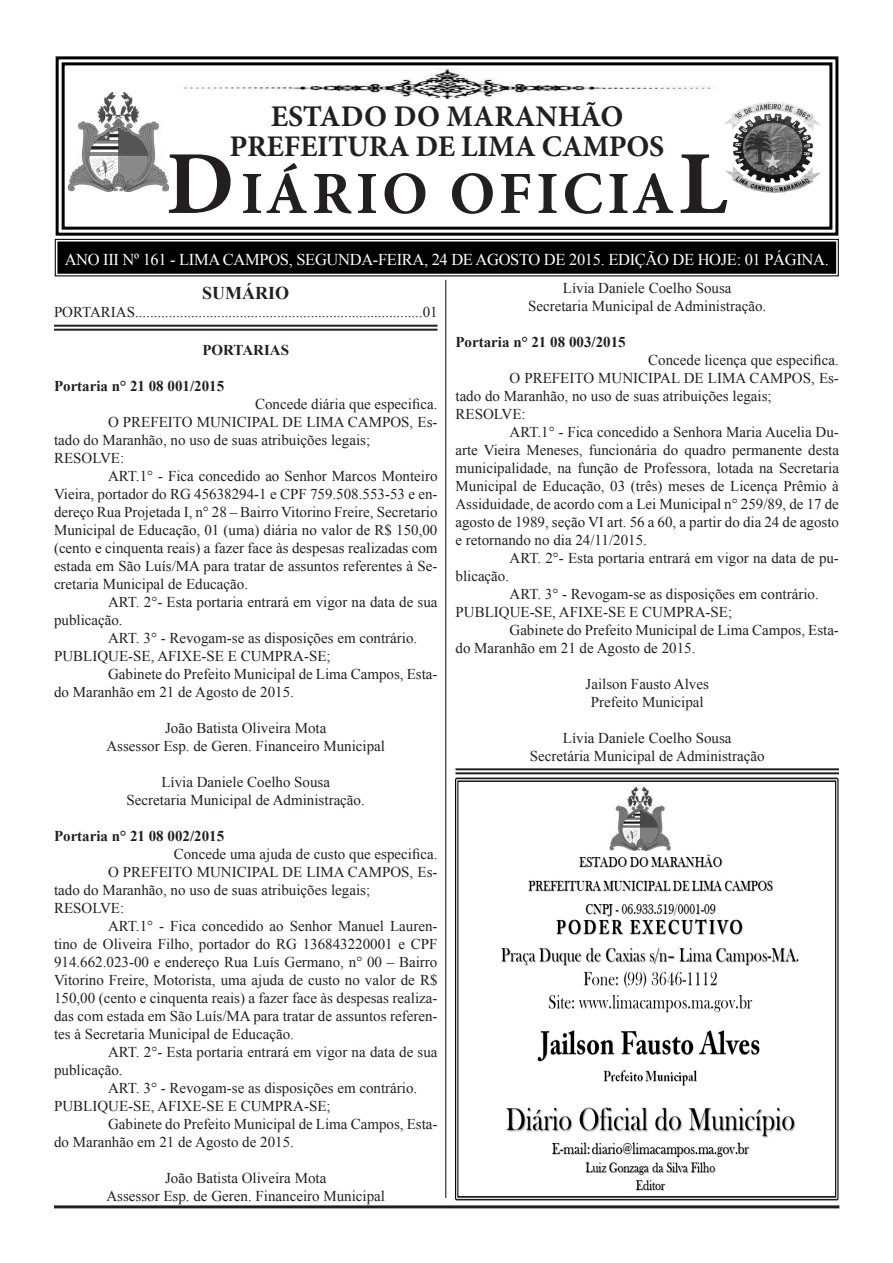
<style>
.page{position:relative;width:893px;height:1263px;background:#fff}
.page>*{position:absolute;margin:0;border:0;box-sizing:border-box;transform-origin:0 0}
.t1{font:700 60px "Minion Pro";letter-spacing:.06em;color:#231f20}
.t2{font:700 30px "Minion Pro";letter-spacing:-.01em;color:#231f20}
.t3{font:700 18px "Times New Roman";color:#231f20}
.t4{font:16.5px "Times New Roman";letter-spacing:-.02em;color:#fff}
.t5{font:15px/18px "Times New Roman";color:#231f20}
.t6{font:700 15px "Times New Roman";color:#231f20}
.s1{font-size:90px}
</style>
<div class="page">
<svg style="left:55px;top:56px;width:784px;height:180px"></svg>
<div style="left:62px;top:62px;width:770px;height:168px;border:3px solid #000"></div>
<svg style="left:54px;top:238px;width:785px;height:39px;background:#242424"></svg>
<div style="left:57px;top:241px;width:779px;height:33px;border:2px solid #000"></div>
<div style="left:61px;top:245px;width:771px;height:25px;border:1px solid #000"></div>
<img style="left:717px;top:97px;width:108px;height:103px">
<hr style="left:54px;top:1205px;width:785px;height:3px;background:#231f20">
<img style="left:68px;top:93px;width:101px;height:98px">
<img style="left:170px;top:69px;width:552px;height:30px">
<hr style="left:54px;top:325px;width:383px;height:2px;background:#231f20">
<hr style="left:54px;top:329px;width:383px;height:2px;background:#231f20">
<hr style="left:445px;top:280px;width:1px;height:918px;background:#231f20">
<hr style="left:455px;top:768px;width:384px;height:2px;background:#231f20">
<hr style="left:455px;top:772px;width:384px;height:2px;background:#231f20">
<img style="left:455px;top:777px;width:384px;height:424px">
<p class="t2" style="left:271px;top:95px;width:354px">ESTADO DO MARANHÃO</p>
<p class="t2" style="left:230px;top:125px;width:436px">PREFEITURA DE LIMA CAMPOS</p>
<p class="t1" style="left:166px;top:151px;width:563px"><span class="s1">D</span>IÁRIO OFICIA<span class="s1">L</span></p>
<p class="t4" style="left:65px;top:249px;width:766px">ANO III Nº 161 - LIMA CAMPOS, SEGUNDA-FEIRA, 24 DE AGOSTO DE 2015. EDIÇÃO DE HOJE: 01 PÁGINA.</p>
<p class="t3" style="left:202px;top:280px;width:88px">SUMÁRIO</p>
<p class="t5" style="left:54px;top:302px;width:385px">PORTARIAS.............................................................................01</p>
<p class="t6" style="left:202px;top:339px;width:88px">PORTARIAS</p>
<p class="t6" style="left:54px;top:375px;width:172px">Portaria n° 21 08 001/2015</p>
<p class="t5" style="left:255px;top:394px;width:184px">Concede diária que especifica.</p>
<p class="t5" style="left:54px;top:412px;width:385px;text-indent:54px">O PREFEITO MUNICIPAL DE LIMA CAMPOS, Es&shy;tado do Maranhão, no uso de suas atribuições legais;</p>
<p class="t5" style="left:54px;top:448px;width:72px">RESOLVE:</p>
<p class="t5" style="left:54px;top:466px;width:385px;text-align:justify;text-indent:54px">ART.1° - Fica concedido ao Senhor Marcos Monteiro Vieira, portador do RG 45638294-1 e CPF 759.508.553-53 e en&shy;dereço Rua Projetada I, n° 28 – Bairro Vitorino Freire, Secretario Municipal de Educação, 01 (uma) diária no valor de R$ 150,00 (cento e cinquenta reais) a fazer face às despesas realizadas com estada em São Luís/MA para tratar de assuntos referentes à Se&shy;cretaria Municipal de Educação.</p>
<p class="t5" style="left:54px;top:592px;width:385px;text-indent:54px">ART. 2°- Esta portaria entrará em vigor na data de sua publicação.</p>
<p class="t5" style="left:108px;top:628px;width:311px">ART. 3° - Revogam-se as disposições em contrário.</p>
<p class="t5" style="left:54px;top:646px;width:278px">PUBLIQUE-SE, AFIXE-SE E CUMPRA-SE;</p>
<p class="t5" style="left:54px;top:664px;width:385px;text-indent:54px">Gabinete do Prefeito Municipal de Lima Campos, Esta&shy;do Maranhão em 21 de Agosto de 2015.</p>
<p class="t5" style="left:165px;top:718px;width:163px">João Batista Oliveira Mota</p>
<p class="t5" style="left:106px;top:736px;width:280px">Assessor Esp. de Geren. Financeiro Municipal</p>
<p class="t5" style="left:161px;top:772px;width:170px">Lívia Daniele Coelho Sousa</p>
<p class="t5" style="left:127px;top:790px;width:240px">Secretaria Municipal de Administração.</p>
<p class="t6" style="left:54px;top:825px;width:172px">Portaria n° 21 08 002/2015</p>
<p class="t5" style="left:174px;top:844px;width:265px">Concede uma ajuda de custo que especifica.</p>
<p class="t5" style="left:54px;top:862px;width:385px;text-indent:54px">O PREFEITO MUNICIPAL DE LIMA CAMPOS, Es&shy;tado do Maranhão, no uso de suas atribuições legais;</p>
<p class="t5" style="left:54px;top:898px;width:72px">RESOLVE:</p>
<p class="t5" style="left:54px;top:916px;width:385px;text-align:justify;text-indent:54px">ART.1° - Fica concedido ao Senhor Manuel Lauren&shy;tino de Oliveira Filho, portador do RG 136843220001 e CPF 914.662.023-00 e endereço Rua Luís Germano, n° 00 – Bairro Vitorino Freire, Motorista, uma ajuda de custo no valor de R$ 150,00 (cento e cinquenta reais) a fazer face às despesas realiza&shy;das com estada em São Luís/MA para tratar de assuntos referen&shy;tes à Secretaria Municipal de Educação.</p>
<p class="t5" style="left:54px;top:1042px;width:385px;text-indent:54px">ART. 2°- Esta portaria entrará em vigor na data de sua publicação.</p>
<p class="t5" style="left:108px;top:1078px;width:311px">ART. 3° - Revogam-se as disposições em contrário.</p>
<p class="t5" style="left:54px;top:1096px;width:278px">PUBLIQUE-SE, AFIXE-SE E CUMPRA-SE;</p>
<p class="t5" style="left:54px;top:1114px;width:385px;text-indent:54px">Gabinete do Prefeito Municipal de Lima Campos, Esta&shy;do Maranhão em 21 de Agosto de 2015.</p>
<p class="t5" style="left:165px;top:1168px;width:163px">João Batista Oliveira Mota</p>
<p class="t5" style="left:106px;top:1186px;width:280px">Assessor Esp. de Geren. Financeiro Municipal</p>
<p class="t5" style="left:563px;top:279px;width:170px">Lívia Daniele Coelho Sousa</p>
<p class="t5" style="left:528px;top:297px;width:240px">Secretaria Municipal de Administração.</p>
<p class="t6" style="left:455px;top:332px;width:172px">Portaria n° 21 08 003/2015</p>
<p class="t5" style="left:648px;top:351px;width:192px">Concede licença que especifica.</p>
<p class="t5" style="left:455px;top:369px;width:385px;text-indent:54px">O PREFEITO MUNICIPAL DE LIMA CAMPOS, Es&shy;tado do Maranhão, no uso de suas atribuições legais;</p>
<p class="t5" style="left:455px;top:405px;width:72px">RESOLVE:</p>
<p class="t5" style="left:455px;top:423px;width:385px;text-align:justify;text-indent:54px">ART.1° - Fica concedido a Senhora Maria Aucelia Du&shy;arte Vieira Meneses, funcionária do quadro permanente desta municipalidade, na função de Professora, lotada na Secretaria Municipal de Educação, 03 (três) meses de Licença Prêmio à Assiduidade, de acordo com a Lei Municipal n° 259/89, de 17 de agosto de 1989, seção VI art. 56 a 60, a partir do dia 24 de agosto e retornando no dia 24/11/2015.</p>
<p class="t5" style="left:509px;top:549px;width:331px">ART. 2°- Esta portaria entrará em vigor na data de pu-</p>
<p class="t5" style="left:455px;top:567px;width:55px">blicação.</p>
<p class="t5" style="left:509px;top:585px;width:311px">ART. 3° - Revogam-se as disposições em contrário.</p>
<p class="t5" style="left:455px;top:603px;width:278px">PUBLIQUE-SE, AFIXE-SE E CUMPRA-SE;</p>
<p class="t5" style="left:455px;top:621px;width:385px;text-indent:54px">Gabinete do Prefeito Municipal de Lima Campos, Esta&shy;do Maranhão em 21 de Agosto de 2015.</p>
<p class="t5" style="left:586px;top:675px;width:125px">Jailson Fausto Alves</p>
<p class="t5" style="left:591px;top:693px;width:114px">Prefeito Municipal</p>
<p class="t5" style="left:563px;top:729px;width:170px">Lívia Daniele Coelho Sousa</p>
<p class="t5" style="left:530px;top:747px;width:236px">Secretária Municipal de Administração</p>
</div>
